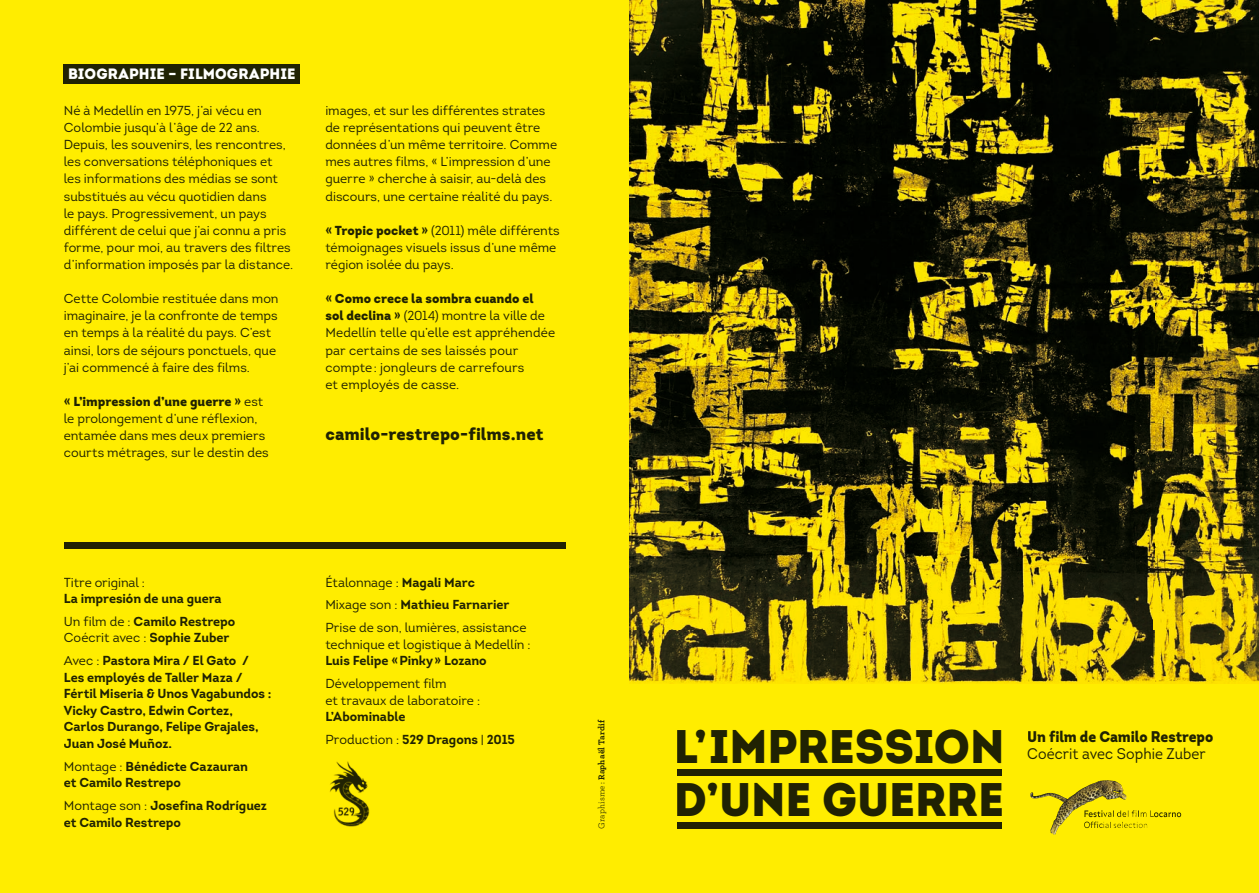
<style>
.page{position:relative;width:1259px;height:893px;background:#fff}
.page>*{position:absolute;margin:0;border:0;box-sizing:border-box;transform-origin:0 0}
.t1{font:900 47.1px/52.9px "Intro";letter-spacing:-.005em;color:#202203}
.t2{font:900 17.25px "Intro";letter-spacing:.005em;color:#202203}
.t3{font:900 15.45px "Intro";letter-spacing:-.005em;color:#202203;scale:.92 1}
.t4{font:15.45px "Intro";letter-spacing:.005em;color:#202203;scale:.92 1}
.t5{font:900 15px "Intro";letter-spacing:.01em;color:#fff}
.t6{font:13.05px/17.1px "Intro";color:#202203}
.t7{font:700 13.05px/16.5px "Intro";letter-spacing:-.005em;color:#202203}
.t8{font:700 9px "Archer Pro";letter-spacing:.02em;color:#202203}
.s1{font-weight:900}
.s2{font-weight:400}
.s3{font-weight:700}
</style>
<div class="page">
<div style="left:629px;top:0;width:630px;height:893px;background:#ffed00"></div>
<div style="left:0;top:0;width:629px;height:893px;background:#ffed00"></div>
<img style="left:629px;top:0;width:630px;height:683px">
<div style="left:64px;top:542px;width:502px;height:7px;background:#202203"></div>
<div style="left:677px;top:822px;width:324px;height:7px;background:#202203"></div>
<div style="left:677px;top:769px;width:324px;height:7px;background:#202203"></div>
<div style="left:64px;top:64px;width:236px;height:20px;background:#202203"></div>
<img style="left:1068px;top:780px;width:38px;height:19px">
<svg style="left:1154px;top:812px;width:27px;height:5px"></svg>
<svg style="left:1084px;top:810px;width:18px;height:18px"></svg>
<img style="left:329px;top:761px;width:41px;height:66px">
<img style="left:1117px;top:810px;width:36px;height:7px">
<p class="t5" style="left:68px;top:64px;width:229px">BIOGRAPHIE – FILMOGRAPHIE</p>
<p class="t6" style="left:64px;top:102px;width:231px">Né à Medellín en 1975, j’ai vécu en Colombie jusqu’à l’âge de 22 ans.<br>Depuis, les souvenirs, les rencontres, les conversations téléphoniques et<br>les informations des médias se sont substitués au vécu quotidien dans<br>le pays. Progressivement, un pays différent de celui que j’ai connu a pris forme, pour moi, au travers des filtres d’information imposés par la distance.</p>
<p class="t6" style="left:64px;top:290px;width:216px">Cette Colombie restituée dans mon imaginaire, je la confronte de temps en temps à la réalité du pays. C’est ainsi, lors de séjours ponctuels, que j’ai commencé à faire des films.</p>
<p class="t6" style="left:64px;top:393px;width:206px"><span class="s1">« L’impression d’une guerre »</span> est le prolongement d’une réflexion, entamée dans mes deux premiers courts métrages, sur le destin des</p>
<p class="t6" style="left:325px;top:102px;width:233px">images, et sur les différentes strates de représentations qui peuvent être données d’un même territoire. Comme mes autres films, « L’impression d’une guerre » cherche à saisir, au-delà des discours, une certaine réalité du pays.</p>
<p class="t6" style="left:325px;top:222px;width:236px"><span class="s1">« Tropic pocket »</span> (2011) mêle différents témoignages visuels issus d’une même région isolée du pays.</p>
<p class="t6" style="left:325px;top:290px;width:231px"><span class="s1">« Como crece la sombra cuando el<br>sol declina »</span> (2014) montre la ville de<br>Medellín telle qu’elle est appréhendée par certains de ses laissés pour compte : jongleurs de carrefours<br>et employés de casse.</p>
<h2 class="t2" style="left:325px;top:423px;width:220px">camilo-restrepo-films.net</h2>
<p class="t6" style="left:64px;top:573px;width:83px">Titre original :</p>
<p class="t7" style="left:64px;top:587px;width:173px;line-height:23px">La impresión de una guera<br><span class="s2">Un film de :</span> Camilo Restrepo</p>
<p class="t7" style="left:64px;top:626px;width:187px;line-height:23px"><span class="s2">Coécrit avec :</span> Sophie Zuber<br><span class="s2">Avec :</span> Pastora Mira / El Gato /</p>
<p class="t7" style="left:64px;top:669px;width:209px">Les employés de Taller Maza /<br>Fértil Miseria &amp; Unos Vagabundos :<br>Vicky Castro, Edwin Cortez,<br>Carlos Durango, Felipe Grajales,<br>Juan José Muñoz.</p>
<p class="t7" style="left:64px;top:758px;width:186px"><span class="s2">Montage :</span> Bénédicte Cazauran et Camilo Restrepo</p>
<p class="t7" style="left:64px;top:797px;width:205px"><span class="s2">Montage son :</span> Josefina Rodríguez et Camilo Restrepo</p>
<p class="t6" style="left:325px;top:571px;width:203px;line-height:23px">Étalonnage : <span class="s3">Magali Marc<br></span>Mixage son : <span class="s3">Mathieu Farnarier<br></span>Prise de son, lumières, assistance</p>
<p class="t6" style="left:325px;top:636px;width:207px">technique et logistique à Medellín :</p>
<p class="t7" style="left:325px;top:652px;width:163px">Luis Felipe « Pinky » Lozano</p>
<p class="t6" style="left:325px;top:675px;width:156px;line-height:16.5px">Développement film<br>et travaux de laboratoire :</p>
<p class="t7" style="left:325px;top:705px;width:191px;line-height:23px">L’Abominable<br><span class="s2">Production :</span> 529 Dragons <span class="s2">|</span> 2015</p>
<p class="t8" style="left:594px;top:829px;width:111px;rotate:-90deg"><span class="s2">Graphisme:</span> Raphaël Tardif</p>
<p class="t3" style="left:1027px;top:726px;width:204px">Un film de Camilo Restrepo</p>
<h1 class="t1" style="left:674px;top:719px;width:332px">L’IMPRESSION<br>D’UNE GUERRE</h1>
<p class="t4" style="left:1027px;top:744px;width:196px">Coécrit avec Sophie Zuber</p>
</div>
